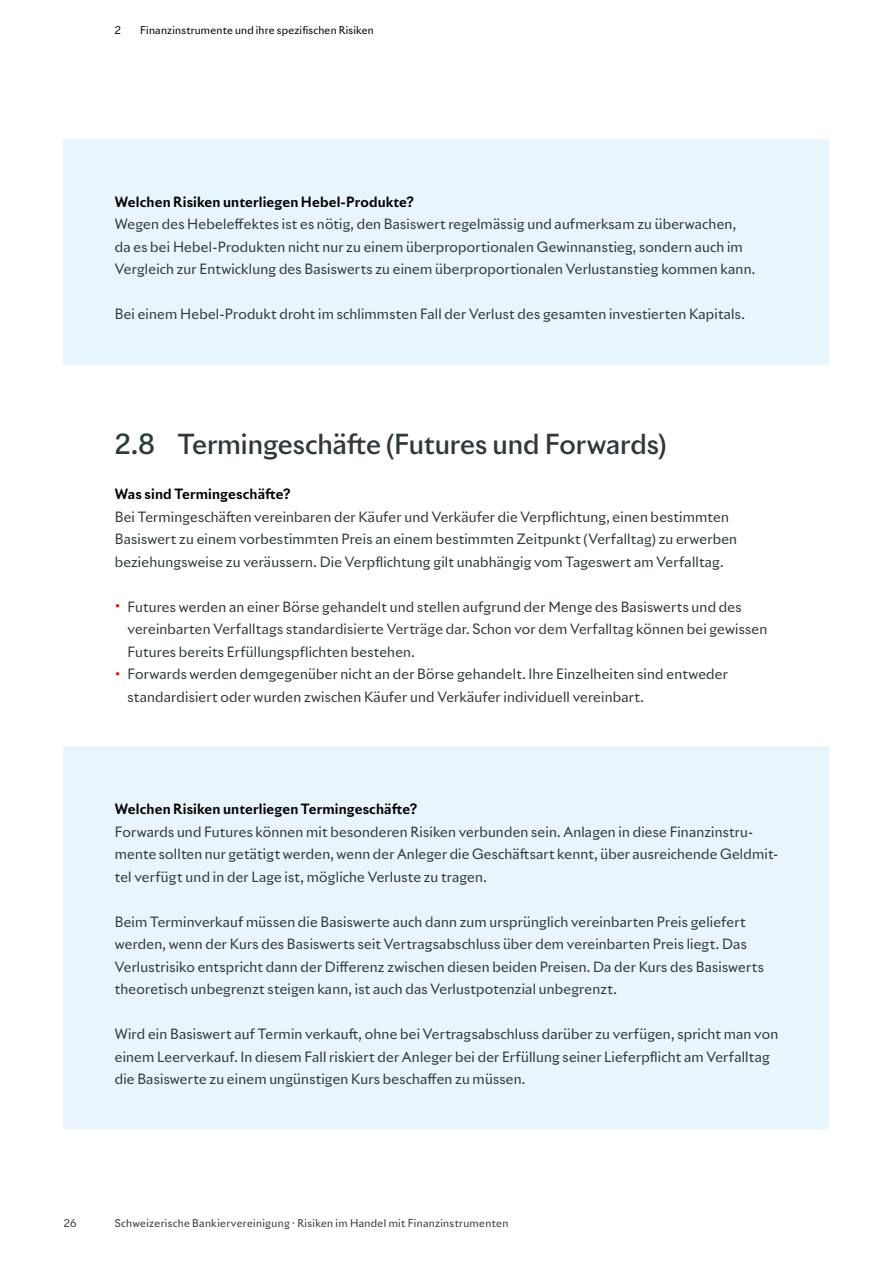
<style>
.page{position:relative;width:893px;height:1263px;background:#fff}
.page>*{position:absolute;margin:0;border:0;box-sizing:border-box;transform-origin:0 0}
.t1{font:500 27px "Riviera Nights";letter-spacing:-.005em;color:#30383b}
.t2{font:13.8px/22.5px "Riviera Nights";letter-spacing:.015em;color:#30383b}
.t3{font:700 13.8px "Riviera Nights";letter-spacing:.01em;color:#000}
.t4{font:10.5px "Riviera Nights";letter-spacing:.035em;color:#30383b}
.t5{font:10.5px "Riviera Nights";letter-spacing:.025em;color:#000}
.s1{font-size:22.5px;color:#e30613}
</style>
<div class="page">
<div style="left:64px;top:139px;width:765px;height:225px;background:#e8f5fc"></div>
<div style="left:64px;top:747px;width:765px;height:382px;background:#e8f5fc"></div>
<p class="t5" style="left:115px;top:23px;width:8px">2</p>
<p class="t5" style="left:140px;top:23px;width:235px">Finanzinstrumente und ihre spezifischen Risiken</p>
<p class="t3" style="left:115px;top:193px;width:301px">Welchen Risiken unterliegen Hebel-Produkte?</p>
<p class="t2" style="left:115px;top:213px;width:642px">Wegen des Hebeleffektes ist es nötig, den Basiswert regelmässig und aufmerksam zu überwachen, da es bei Hebel-Produkten nicht nur zu einem überproportionalen Gewinnanstieg, sondern auch im<br>Vergleich zur Entwicklung des Basiswerts zu einem überproportionalen Verlustanstieg kommen kann.</p>
<p class="t2" style="left:115px;top:303px;width:631px">Bei einem Hebel-Produkt droht im schlimmsten Fall der Verlust des gesamten investierten Kapitals.</p>
<h1 class="t1" style="left:115px;top:427px;width:553px">2.8 Termingeschäfte (Futures und Forwards)</h1>
<p class="t3" style="left:115px;top:485px;width:177px">Was sind Termingeschäfte?</p>
<p class="t2" style="left:115px;top:505px;width:624px">Bei Termingeschäften vereinbaren der Käufer und Verkäufer die Verpflichtung, einen bestimmten<br>Basiswert zu einem vorbestimmten Preis an einem bestimmten Zeitpunkt (Verfalltag) zu erwerben beziehungsweise zu veräussern. Die Verpflichtung gilt unabhängig vom Tageswert am Verfalltag.</p>
<p class="t2" style="left:115px;top:595px;width:628px"><span class="s1">·</span> Futures werden an einer Börse gehandelt und stellen aufgrund der Menge des Basiswerts und des</p>
<p class="t2" style="left:128px;top:618px;width:641px">vereinbarten Verfalltags standardisierte Verträge dar. Schon vor dem Verfalltag können bei gewissen</p>
<p class="t2" style="left:128px;top:640px;width:289px">Futures bereits Erfüllungspflichten bestehen.</p>
<p class="t2" style="left:115px;top:662px;width:615px"><span class="s1">·</span> Forwards werden demgegenüber nicht an der Börse gehandelt. Ihre Einzelheiten sind entweder</p>
<p class="t2" style="left:128px;top:685px;width:518px">standardisiert oder wurden zwischen Käufer und Verkäufer individuell vereinbart.</p>
<p class="t3" style="left:115px;top:800px;width:304px">Welchen Risiken unterliegen Termingeschäfte?</p>
<p class="t2" style="left:115px;top:820px;width:665px">Forwards und Futures können mit besonderen Risiken verbunden sein. Anlagen in diese Finanzinstru&shy;mente sollten nur getätigt werden, wenn der Anleger die Geschäftsart kennt, über ausreichende Geldmit&shy;tel verfügt und in der Lage ist, mögliche Verluste zu tragen.</p>
<p class="t2" style="left:115px;top:910px;width:650px">Beim Terminverkauf müssen die Basiswerte auch dann zum ursprünglich vereinbarten Preis geliefert werden, wenn der Kurs des Basiswerts seit Vertragsabschluss über dem vereinbarten Preis liegt. Das Verlustrisiko entspricht dann der Differenz zwischen diesen beiden Preisen. Da der Kurs des Basiswerts theoretisch unbegrenzt steigen kann, ist auch das Verlustpotenzial unbegrenzt.</p>
<p class="t2" style="left:115px;top:1023px;width:665px">Wird ein Basiswert auf Termin verkauft, ohne bei Vertragsabschluss darüber zu verfügen, spricht man von einem Leerverkauf. In diesem Fall riskiert der Anleger bei der Erfüllung seiner Lieferpflicht am Verfalltag die Basiswerte zu einem ungünstigen Kurs beschaffen zu müssen.</p>
<p class="t4" style="left:64px;top:1217px;width:14px">26</p>
<p class="t4" style="left:115px;top:1217px;width:395px">Schweizerische Bankiervereinigung · Risiken im Handel mit Finanzinstrumenten</p>
</div>
